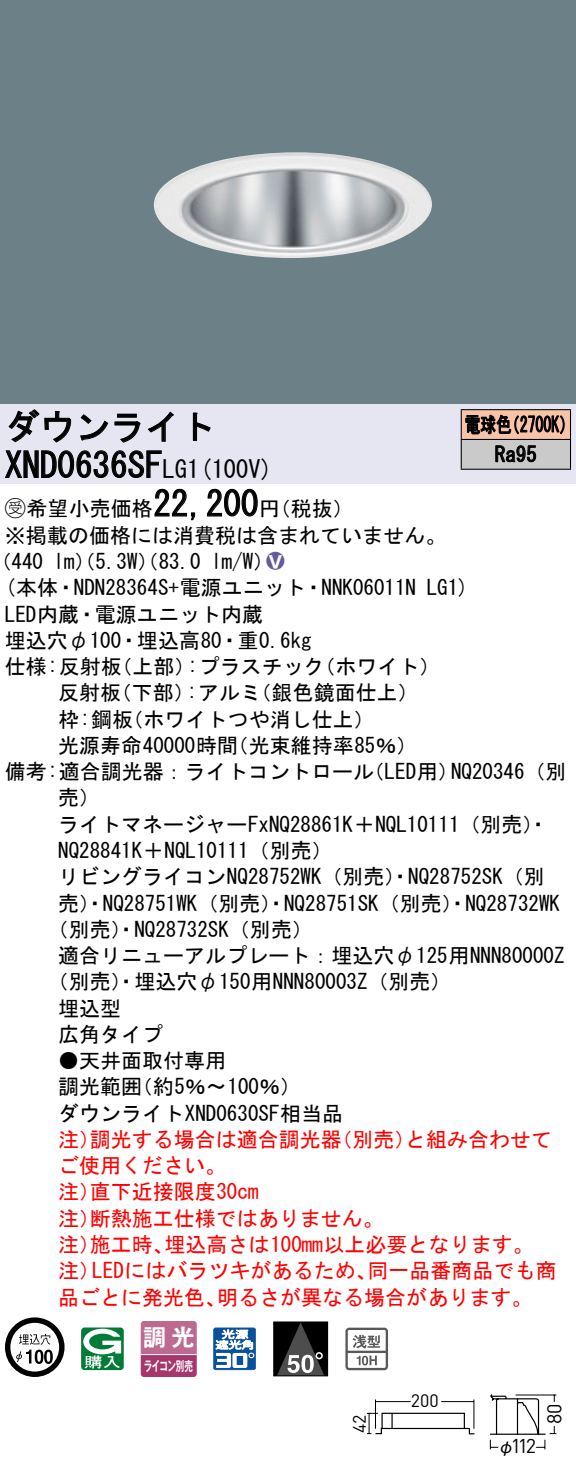
<style>
.page{position:relative;width:576px;height:1472px;background:#fff}
.page>*{position:absolute;margin:0;border:0;box-sizing:border-box;transform-origin:0 0}
.t1{font:35px "MS Gothic";color:#000}
.t2{font:24.5px "MS Gothic";color:#000}
.t3{font:23.1px "Gothic MB101 Pro De Bold 90 pv RKSJ H";color:#fff}
.t4{font:21px/26.2px "MS Gothic";color:#000}
.t5{font:21px/26.2px "MS Gothic";color:#f00}
.t6{font:21px/29.8px "MS Gothic";color:#000;scale:.75 1}
.t7{font:21px "Ford Classification 1";color:#635aa0}
.t8{font:19.95px "DINOT";color:#000}
.t9{font:17.85px "DINOT";color:#000}
.t10{font:17.5px "Gothic BBB Pro Medium 90 pv RKSJ H";color:#000}
.t11{font:13.3px "Gothic MB101 Pro De Bold 90 pv RKSJ H";letter-spacing:-.05em;color:#fff;scale:.65 1}
.s1{font-size:24.5px}
.s2{font-family:"Ford Classification 1"}
.s3{color:#fff}
</style>
<div class="page">
<div style="left:0;top:0;width:575px;height:404px;background:#6c8087"></div>
<img style="left:154px;top:152px;width:278px;height:106px">
<div style="left:0;top:404px;width:575px;height:79px;background:#e6e5f2"></div>
<svg style="left:8px;top:409px;width:64px;height:34px"></svg>
<svg style="left:80px;top:413px;width:60px;height:30px"></svg>
<svg style="left:147px;top:411px;width:26px;height:31px"></svg>
<svg style="left:192px;top:412px;width:19px;height:29px"></svg>
<svg style="left:5px;top:450px;width:157px;height:28px"></svg>
<svg style="left:154px;top:488px;width:42px;height:32px"></svg>
<svg style="left:207px;top:488px;width:51px;height:29px"></svg>
<svg style="left:5px;top:1317px;width:59px;height:59px"></svg>
<svg style="left:44px;top:1349px;width:9px;height:14px"></svg>
<svg style="left:81px;top:1327px;width:43px;height:42px"></svg>
<svg style="left:140px;top:1321px;width:56px;height:55px;background:#b65b85"></svg>
<hr style="left:141px;top:1353px;width:55px;height:1px;background:#fff">
<svg style="left:213px;top:1327px;width:43px;height:42px"></svg>
<div style="left:273px;top:1321px;width:54px;height:54px;background:#000"></div>
<svg style="left:278px;top:1323px;width:45px;height:50px"></svg>
<div style="left:273px;top:1321px;width:55px;height:54px;border:1px solid #000"></div>
<svg style="left:345px;top:1327px;width:43px;height:42px"></svg>
<div style="left:461px;top:409px;width:109px;height:30px;background:#f7c4a7"></div>
<div style="left:461px;top:439px;width:109px;height:30px;background:#cacaca"></div>
<hr style="left:460px;top:409px;width:110px;height:1px;background:#000">
<hr style="left:569px;top:410px;width:2px;height:29px;background:#000">
<hr style="left:460px;top:439px;width:110px;height:1px;background:#000">
<hr style="left:569px;top:440px;width:2px;height:28px;background:#000">
<hr style="left:460px;top:468px;width:110px;height:2px;background:#000">
<svg style="left:460px;top:410px;width:104px;height:58px"></svg>
<svg style="left:489px;top:1394px;width:68px;height:56px"></svg>
<svg style="left:367px;top:1399px;width:108px;height:36px"></svg>
<h1 class="t1" style="left:5px;top:409px;width:212px">ダウンライト</h1>
<p class="t2" style="left:187px;top:456px;width:87px">(1 100 (V</p>
<h1 class="t1" style="left:5px;top:447px;width:184px">XND0636SF<span class="s1">LG</span></h1>
<h1 class="t1" style="left:153px;top:486px;width:106px">22,200</h1>
<p class="t4" style="left:5px;top:495px;width:442px"><span class="s2">B</span>希望小売価格<br>※掲載の価格には消費税は含まれていません。</p>
<p class="t7" style="left:266px;top:550px;width:19px">2<span class="s3">8</span></p>
<p class="t4" style="left:259px;top:495px;width:96px">（円税抜(</p>
<p class="t4" style="left:211px;top:548px;width:64px">l m (W/</p>
<p class="t4" style="left:-9px;top:548px;width:54px">（440</p>
<p class="t4" style="left:54px;top:548px;width:149px">lm）（5.3 ）（W 83.0</p>
<p class="t6" style="left:494px;top:409px;width:57px;text-indent:-30px">電球色<br>Ra95</p>
<p class="t6" style="left:504px;top:409px;width:96px">（2700 (K</p>
<p class="t4" style="left:5px;top:574px;width:412px">(本体・NDN28364 +S 電源ユニット・NNK06011N</p>
<p class="t4" style="left:5px;top:600px;width:259px">LED内蔵・電源ユニット内蔵</p>
<p class="t4" style="left:5px;top:627px;width:308px">埋込穴φ100・埋込高80・重0.6kg</p>
<p class="t4" style="left:314px;top:653px;width:127px">（ホワイト(</p>
<p class="t4" style="left:426px;top:574px;width:44px">LG (1</p>
<p class="t4" style="left:187px;top:653px;width:139px">:プラスチック</p>
<p class="t4" style="left:5px;top:653px;width:118px">仕様:反射板</p>
<p class="t4" style="left:111px;top:653px;width:85px">（上部）</p>
<p class="t4" style="left:58px;top:679px;width:65px">反射板</p>
<p class="t4" style="left:111px;top:679px;width:85px">（下部）</p>
<p class="t4" style="left:187px;top:679px;width:76px">:アルミ</p>
<p class="t4" style="left:250px;top:679px;width:169px">（銀色鏡面仕上(</p>
<p class="t4" style="left:58px;top:705px;width:76px">枠:鋼板</p>
<p class="t4" style="left:122px;top:705px;width:254px">（ホワイトつや消し仕上(</p>
<p class="t4" style="left:58px;top:732px;width:181px">光源寿命40000時間</p>
<p class="t4" style="left:227px;top:732px;width:191px">（光束維持率85％(</p>
<p class="t4" style="left:5px;top:758px;width:370px">備考:適合調光器：ライトコントロール</p>
<p class="t4" style="left:58px;top:784px;width:43px">売(</p>
<p class="t4" style="left:58px;top:810px;width:492px">ライトマネージャーFxNQ28861 ＋K NQL10111（別売・(</p>
<p class="t4" style="left:58px;top:837px;width:276px">NQ28841 ＋K NQL10111（別売(</p>
<p class="t4" style="left:58px;top:863px;width:488px">リビングライコンNQ28752WK（別売）・NQ28752SK（別</p>
<p class="t4" style="left:58px;top:889px;width:503px">売）・NQ28751WK（別売）・NQ28751SK（別売）・NQ28732WK</p>
<p class="t4" style="left:48px;top:915px;width:267px">（別売）・NQ28732SK（別売(</p>
<p class="t4" style="left:58px;top:942px;width:507px">適合リニューアルプレート：埋込穴φ125用NNN80000Z</p>
<p class="t4" style="left:48px;top:968px;width:405px">（別売）・埋込穴φ150用NNN80003 （Z 別売(</p>
<p class="t4" style="left:58px;top:994px;width:65px">埋込型</p>
<p class="t4" style="left:58px;top:1020px;width:106px">広角タイプ</p>
<p class="t4" style="left:132px;top:1047px;width:171px;text-indent:-74px">●天井面取付専用<br>（約5％〜100％(</p>
<p class="t4" style="left:363px;top:758px;width:97px">（LED用）</p>
<p class="t4" style="left:451px;top:758px;width:117px">NQ20346（別</p>
<p class="t4" style="left:58px;top:1073px;width:286px">調光範囲<br>ダウンライトXND0630SF相当品</p>
<p class="t5" style="left:90px;top:1125px;width:253px">調光する場合は適合調光器</p>
<p class="t5" style="left:331px;top:1125px;width:85px">（別売）</p>
<p class="t5" style="left:405px;top:1125px;width:148px">と組み合わせて</p>
<p class="t5" style="left:58px;top:1125px;width:43px">注）</p>
<p class="t5" style="left:58px;top:1152px;width:169px">ご使用ください。</p>
<p class="t5" style="left:90px;top:1178px;width:170px">直下近接限度30cm</p>
<p class="t5" style="left:90px;top:1178px;width:295px;text-indent:-32px">注）<br>断熱施工仕様ではありません。</p>
<p class="t5" style="left:58px;top:1204px;width:43px">注）</p>
<p class="t5" style="left:164px;top:1230px;width:370px">埋込高さは100mm以上必要となります。</p>
<p class="t5" style="left:90px;top:1230px;width:85px">施工時、</p>
<p class="t5" style="left:58px;top:1230px;width:43px">注）</p>
<p class="t5" style="left:92px;top:1257px;width:286px">LEDにはバラツキがあるため、</p>
<p class="t5" style="left:367px;top:1257px;width:190px">同一品番商品でも商</p>
<p class="t5" style="left:58px;top:1257px;width:43px">注）</p>
<p class="t5" style="left:58px;top:1283px;width:169px">品ごとに発光色、</p>
<p class="t5" style="left:217px;top:1283px;width:317px">明るさが異なる場合があります。</p>
<p class="t3" style="left:143px;top:1317px;width:53px">調光</p>
<p class="t11" style="left:144px;top:1354px;width:77px">ライコン別売</p>
<p class="t9" style="left:347px;top:1432px;width:20px;rotate:-90deg">42</p>
<p class="t9" style="left:410px;top:1387px;width:30px">200</p>
<p class="t8" style="left:510px;top:1431px;width:27px">112</p>
<p class="t10" style="left:497px;top:1431px;width:19px">φ</p>
<p class="t8" style="left:540px;top:1423px;width:22px;rotate:-90deg">80</p>
</div>
